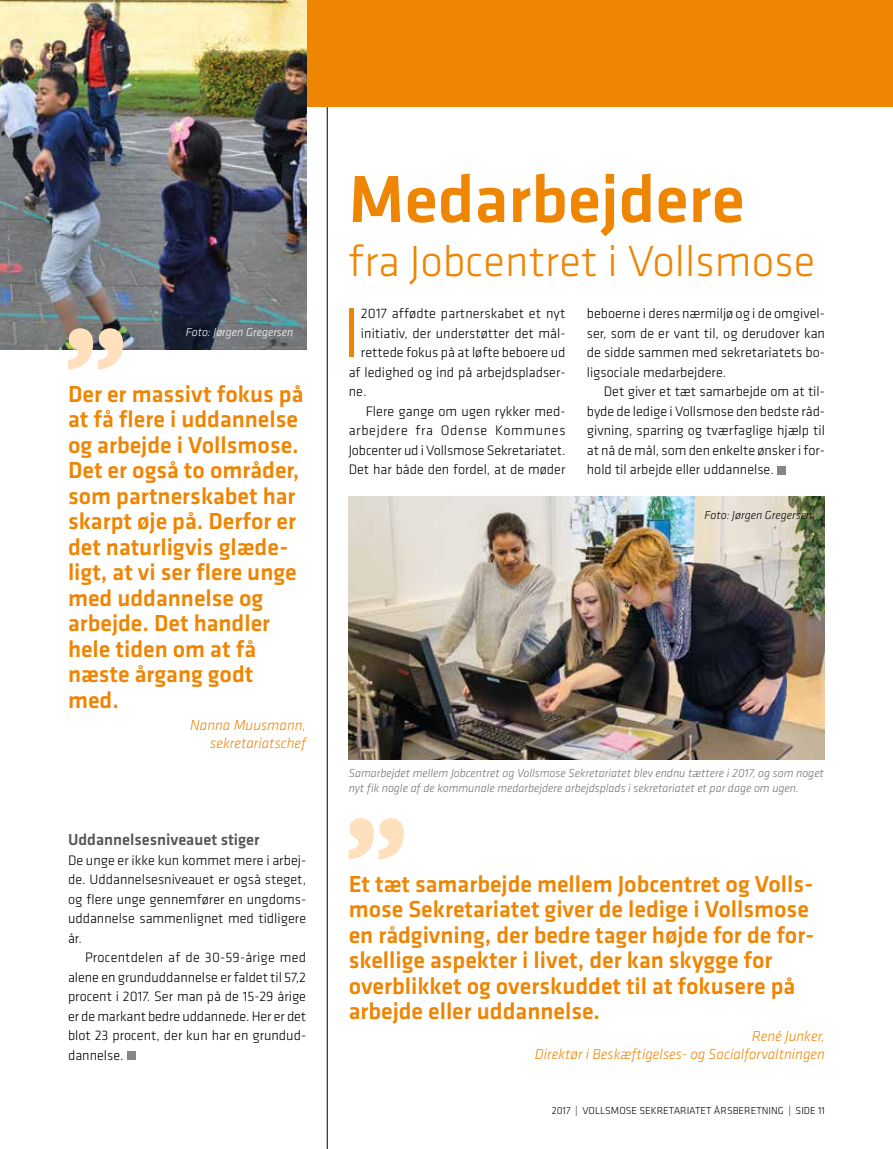
<style>
.page{position:relative;width:893px;height:1149px;background:#fff}
.page>*{position:absolute;margin:0;border:0;box-sizing:border-box;transform-origin:0 0}
.t1{font:300 72.75px "Klavika";color:#ee8503}
.t2{font:500 69px "Klavika";color:#ee8503}
.t3{font:300 45px "Klavika";color:#ee8503}
.t4{font:500 24px/25.5px "Klavika";color:#ee8503}
.t5{font:500 16.5px "Klavika";color:#575756}
.t6{font:italic 300 15px/18px "Klavika";color:#ee8503;text-align:right}
.t7{font:300 14.25px/19.5px "Klavika";color:#000;text-align:justify}
.t8{font:300 14.25px "Klavika";letter-spacing:.045em;color:#000}
.t9{font:italic 300 12px/15px "Klavika";color:#706f6f}
.t10{font:italic 300 12px "Klavika";color:#fff}
.t11{font:italic 300 12px "Klavika";color:#000}
.t12{font:300 10.5px "Klavika";color:#000}
</style>
<div class="page">
<hr style="left:327px;top:68px;width:1px;height:1080px;background:#000">
<div style="left:0;top:0;width:893px;height:106px;background:#ee8503"></div>
<img style="left:349px;top:496px;width:476px;height:263px">
<div style="left:777px;top:465px;width:9px;height:9px;background:#878787"></div>
<svg style="left:349px;top:818px;width:55px;height:41px"></svg>
<img style="left:0;top:0;width:306px;height:349px">
<svg style="left:68px;top:328px;width:55px;height:41px"></svg>
<div style="left:127px;top:1050px;width:8px;height:9px;background:#878787"></div>
<p class="t10" style="left:186px;top:325px;width:109px">Foto: Jørgen Gregersen</p>
<p class="t4" style="left:68px;top:380px;width:237px">Der er massivt fokus på at få flere i uddannelse og arbejde i Vollsmose.<br>Det er også to områder, som partnerskabet har skarpt øje på. Derfor er det naturligvis glæde&shy;ligt, at vi ser flere unge med uddannelse og arbejde. Det handler hele tiden om at få næste årgang godt med.</p>
<p class="t6" style="left:190px;top:715px;width:117px">Nanna Muusmann, sekretariatschef</p>
<p class="t5" style="left:68px;top:828px;width:193px">Uddannelsesniveauet stiger</p>
<p class="t7" style="left:68px;top:849px;width:240px">De unge er ikke kun kommet mere i arbej&shy;de. Uddannelsesniveauet er også steget, og flere unge gennemfører en ungdoms&shy;uddannelse sammenlignet med tidligere år.</p>
<p class="t7" style="left:68px;top:947px;width:240px;text-indent:17px">Procentdelen af de 30-59-årige med alene en grunduddannelse er faldet til 57,2 procent i 2017. Ser man på de 15-29 årige er de markant bedre uddannede. Her er det blot 23 procent, der kun har en grundud&shy;dannelse.</p>
<h2 class="t2" style="left:348px;top:152px;width:398px">Medarbejdere</h2>
<h3 class="t3" style="left:348px;top:234px;width:468px">fra Jobcentret i Vollsmose</h3>
<p class="t7" style="left:587px;top:303px;width:240px">beboerne i deres nærmiljø og i de omgivel&shy;ser, som de er vant til, og derudover kan de sidde sammen med sekretariatets bo&shy;ligsociale medarbejdere.</p>
<p class="t7" style="left:587px;top:381px;width:240px;text-indent:17px">Det giver et tæt samarbejde om at til&shy;byde de ledige i Vollsmose den bedste råd&shy;givning, sparring og tværfaglige hjælp til at nå de mål, som den enkelte ønsker i for&shy;hold til arbejde eller uddannelse.</p>
<h1 class="t1" style="left:343px;top:289px;width:20px">I</h1>
<p class="t7" style="left:361px;top:303px;width:206px">2017 affødte partnerskabet et nyt</p>
<p class="t7" style="left:361px;top:323px;width:206px">initiativ, der understøtter det mål-</p>
<p class="t7" style="left:361px;top:342px;width:206px">rettede fokus på at løfte beboere ud</p>
<p class="t7" style="left:349px;top:362px;width:218px">af ledighed og ind på arbejdspladser-</p>
<p class="t7" style="left:349px;top:381px;width:19px">ne.</p>
<p class="t7" style="left:366px;top:401px;width:201px">Flere gange om ugen rykker med-</p>
<p class="t8" style="left:349px;top:422px;width:218px">arbejdere fra Odense Kommunes</p>
<p class="t7" style="left:349px;top:440px;width:218px">Jobcenter ud i Vollsmose Sekretariatet.</p>
<p class="t7" style="left:349px;top:459px;width:218px">Det har både den fordel, at de møder</p>
<p class="t11" style="left:705px;top:507px;width:109px">Foto: Jørgen Gregersen</p>
<p class="t9" style="left:349px;top:765px;width:477px">Samarbejdet mellem Jobcentret og Vollsmose Sekretariatet blev endnu tættere i 2017, og som noget nyt fik nogle af de kommunale medarbejdere arbejdsplads i sekretariatet et par dage om ugen.</p>
<p class="t4" style="left:349px;top:869px;width:467px">Et tæt samarbejde mellem Jobcentret og Volls&shy;mose Sekretariatet giver de ledige i Vollsmose en rådgivning, der bedre tager højde for de for&shy;skellige aspekter i livet, der kan skygge for overblikket og overskuddet til at fokusere på arbejde eller uddannelse.</p>
<p class="t6" style="left:535px;top:1026px;width:291px">René Junker,<br>Direktør i Beskæftigelses- og Socialforvaltningen</p>
<p class="t12" style="left:552px;top:1103px;width:275px">2017 | VOLLSMOSE SEKRETARIATET ÅRSBERETNING | SIDE 11</p>
</div>
